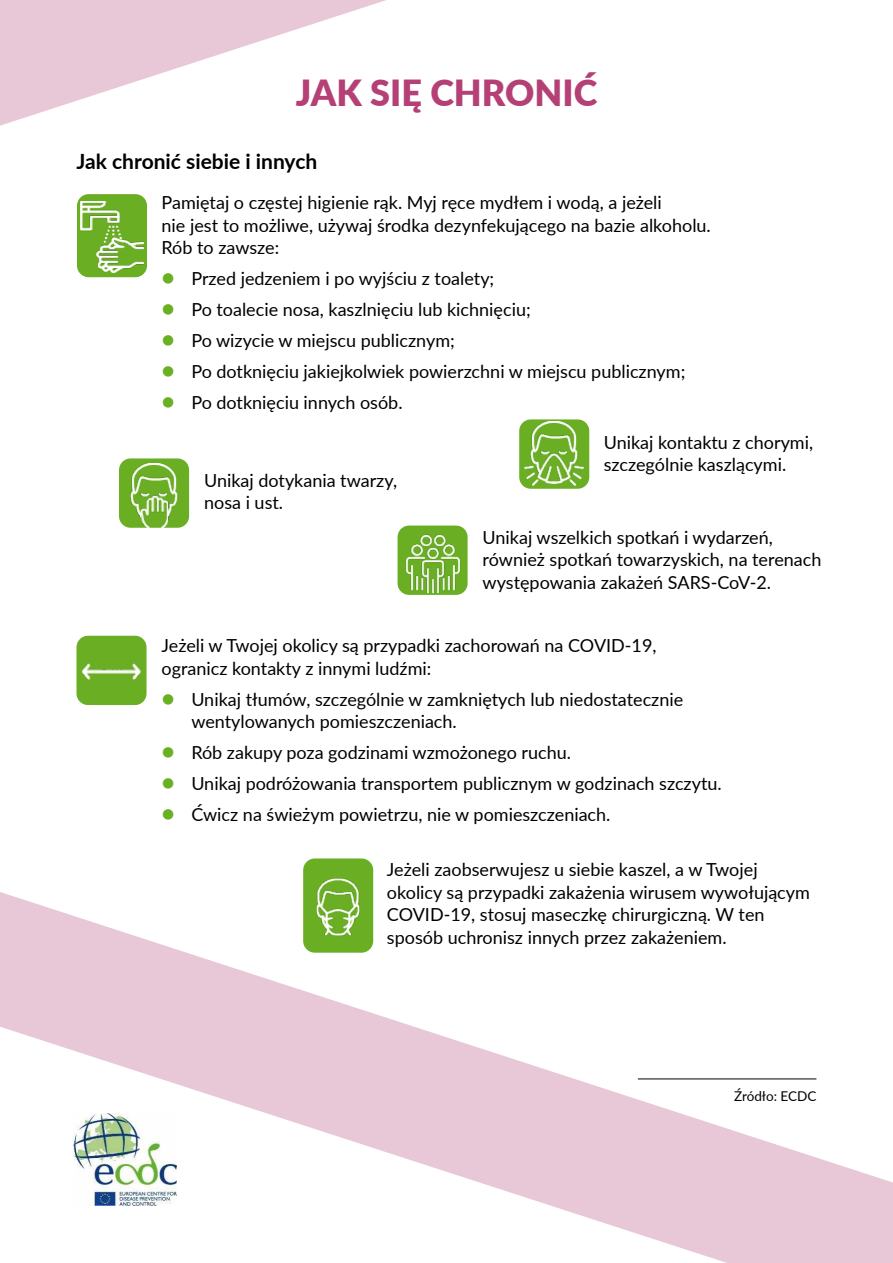
<style>
.page{position:relative;width:893px;height:1263px;background:#fff}
.page>*{position:absolute;margin:0;border:0;box-sizing:border-box;transform-origin:0 0}
.t1{font:900 36px "Lato";color:#b44075}
.t2{font:700 21px "Lato";color:#000}
.t3{font:18px/22.5px "Lato";color:#000}
.t4{font:13.5px "Lato";color:#000}
.s1{color:#6ab023}
</style>
<div class="page">
<svg style="left:0;top:892px;width:893px;height:371px"></svg>
<img style="left:73px;top:1114px;width:103px;height:92px">
<div style="left:77px;top:194px;width:70px;height:83px;background:#69ae23;border-radius:12px"></div>
<img style="left:80px;top:201px;width:64px;height:72px">
<div style="left:519px;top:419px;width:70px;height:70px;background:#69ae23;border-radius:12px"></div>
<img style="left:524px;top:422px;width:59px;height:63px">
<div style="left:119px;top:458px;width:70px;height:70px;background:#69ae23;border-radius:12px"></div>
<img style="left:125px;top:464px;width:59px;height:63px">
<div style="left:398px;top:526px;width:70px;height:69px;background:#69ae23;border-radius:12px"></div>
<img style="left:403px;top:534px;width:59px;height:61px">
<div style="left:77px;top:636px;width:70px;height:69px;background:#69ae23;border-radius:12px"></div>
<img style="left:80px;top:635px;width:64px;height:67px">
<hr style="left:638px;top:1078px;width:178px;height:1px;background:#000">
<div style="left:303px;top:858px;width:70px;height:95px;background:#69ae23;border-radius:12px"></div>
<img style="left:316px;top:878px;width:44px;height:58px">
<svg style="left:0;top:0;width:386px;height:126px"></svg>
<h1 class="t1" style="left:296px;top:65px;width:303px">JAK SIĘ CHRONIĆ</h1>
<p class="t2" style="left:77px;top:146px;width:242px">Jak chronić siebie i innych</p>
<p class="t3" style="left:162px;top:190px;width:551px">Pamiętaj o częstej higienie rąk. Myj ręce mydłem i wodą, a jeżeli<br>nie jest to możliwe, używaj środka dezynfekującego na bazie alkoholu.<br>Rób to zawsze:</p>
<p class="t3" style="left:162px;top:266px;width:334px"><span class="s1">●</span> Przed jedzeniem i po wyjściu z toalety;</p>
<p class="t3" style="left:162px;top:297px;width:371px"><span class="s1">●</span> Po toalecie nosa, kaszlnięciu lub kichnięciu;</p>
<p class="t3" style="left:162px;top:328px;width:295px"><span class="s1">●</span> Po wizycie w miejscu publicznym;</p>
<p class="t3" style="left:162px;top:359px;width:525px"><span class="s1">●</span> Po dotknięciu jakiejkolwiek powierzchni w miejscu publicznym;</p>
<p class="t3" style="left:162px;top:390px;width:243px"><span class="s1">●</span> Po dotknięciu innych osób.</p>
<p class="t3" style="left:604px;top:430px;width:211px">Unikaj kontaktu z chorymi, szczególnie kaszlącymi.</p>
<p class="t3" style="left:204px;top:468px;width:195px">Unikaj dotykania twarzy, nosa i ust.</p>
<p class="t3" style="left:483px;top:525px;width:340px">Unikaj wszelkich spotkań i wydarzeń, również spotkań towarzyskich, na terenach występowania zakażeń SARS-CoV-2.</p>
<p class="t3" style="left:162px;top:634px;width:496px">Jeżeli w Twojej okolicy są przypadki zachorowań na COVID-19, ogranicz kontakty z innymi ludźmi:</p>
<p class="t3" style="left:191px;top:687px;width:493px;text-indent:-30px"><span class="s1">●</span> Unikaj tłumów, szczególnie w zamkniętych lub niedostatecznie wentylowanych pomieszczeniach.</p>
<p class="t3" style="left:162px;top:741px;width:411px"><span class="s1">●</span> Rób zakupy poza godzinami wzmożonego ruchu.</p>
<p class="t3" style="left:162px;top:772px;width:562px"><span class="s1">●</span> Unikaj podróżowania transportem publicznym w godzinach szczytu.</p>
<p class="t3" style="left:162px;top:803px;width:450px"><span class="s1">●</span> Ćwicz na świeżym powietrzu, nie w pomieszczeniach.</p>
<p class="t3" style="left:387px;top:858px;width:424px">Jeżeli zaobserwujesz u siebie kaszel, a w Twojej okolicy są przypadki zakażenia wirusem wywołującym COVID-19, stosuj maseczkę chirurgiczną. W ten sposób uchronisz innych przez zakażeniem.</p>
<p class="t4" style="left:734px;top:1086px;width:84px">Źródło: ECDC</p>
</div>
